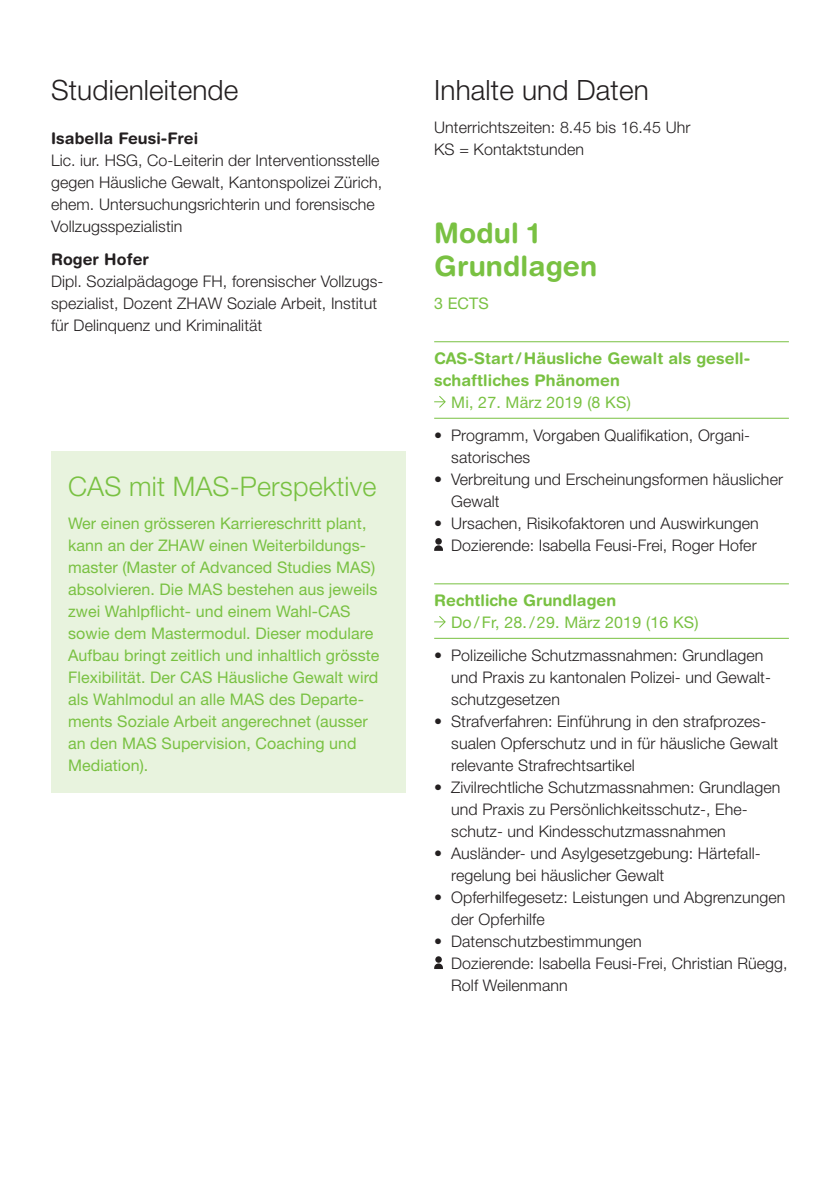
<style>
.page{position:relative;width:840px;height:1191px;background:#fff}
.page>*{position:absolute;margin:0;border:0;box-sizing:border-box;transform-origin:0 0}
.t1{font:300 28px "Helvetica Neue LT Pro";letter-spacing:.005em;color:#231f20}
.t2{font:700 28px/33px "Helvetica Rounded LT Std";letter-spacing:.005em;color:#79c142}
.t3{font:300 27px "Helvetica Neue LT Pro";letter-spacing:.005em;color:#79c142}
.t4{font:300 16px/22px "Helvetica Neue LT Pro";letter-spacing:.005em;color:#231f20}
.t5{font:16px/22px "Helvetica Neue LT Pro";letter-spacing:.005em;color:#79c142}
.t6{font:700 16px/22px "Helvetica Rounded LT Std";letter-spacing:.005em;color:#79c142}
.t7{font:700 16px "Helvetica Rounded LT Std";letter-spacing:.005em;color:#231f20}
</style>
<div class="page">
<hr style="left:434px;top:341px;width:354px;height:1px;background:#79c142">
<hr style="left:434px;top:418px;width:354px;height:1px;background:#79c142">
<hr style="left:434px;top:583px;width:354px;height:1px;background:#79c142">
<hr style="left:434px;top:638px;width:354px;height:1px;background:#79c142">
<svg style="left:434px;top:396px;width:12px;height:12px"></svg>
<svg style="left:434px;top:538px;width:8px;height:13px"></svg>
<svg style="left:434px;top:616px;width:12px;height:12px"></svg>
<svg style="left:434px;top:956px;width:8px;height:13px"></svg>
<div style="left:51px;top:452px;width:354px;height:341px;background:#e8f3de"></div>
<h1 class="t1" style="left:51px;top:73px;width:189px">Studienleitende</h1>
<p class="t7" style="left:51px;top:128px;width:148px">Isabella Feusi-Frei</p>
<p class="t4" style="left:51px;top:149px;width:332px">Lic. iur. HSG, Co-Leiterin der Interventionsstelle gegen Häusliche Gewalt, Kantonspolizei Zürich, ehem. Untersuchungsrichterin und forensische Vollzugsspezialistin</p>
<p class="t7" style="left:51px;top:249px;width:99px">Roger Hofer</p>
<p class="t4" style="left:51px;top:270px;width:334px">Dipl. Sozialpädagoge FH, forensischer Vollzugs&shy;spezialist, Dozent ZHAW Soziale Arbeit, Institut für Delinquenz und Kriminalität</p>
<h2 class="t3" style="left:68px;top:470px;width:310px">CAS mit MAS-Perspektive</h2>
<p class="t5" style="left:68px;top:512px;width:313px">Wer einen grösseren Karriereschritt plant, kann an der ZHAW einen Weiterbildungs&shy;master (Master of Advanced Studies MAS) absolvieren. Die MAS bestehen aus jeweils zwei Wahlpflicht- und einem Wahl-CAS sowie dem Mastermodul. Dieser modulare Aufbau bringt zeitlich und inhaltlich grösste Flexibilität. Der CAS Häusliche Gewalt wird als Wahlmodul an alle MAS des Departe&shy;ments Soziale Arbeit angerechnet (ausser an den MAS Supervision, Coaching und Mediation).</p>
<h1 class="t1" style="left:434px;top:73px;width:216px">Inhalte und Daten</h1>
<p class="t4" style="left:434px;top:116px;width:257px">Unterrichtszeiten: 8.45 bis 16.45 Uhr<br>KS = Kontaktstunden</p>
<h1 class="t2" style="left:434px;top:216px;width:165px">Modul 1<br>Grundlagen</h1>
<p class="t5" style="left:434px;top:292px;width:56px">3 ECTS</p>
<p class="t6" style="left:434px;top:347px;width:317px">CAS-Start/Häusliche Gewalt als gesell&shy;schaftliches Phänomen</p>
<p class="t5" style="left:451px;top:391px;width:181px">Mi, 27. März 2019 (8 KS)</p>
<p class="t4" style="left:451px;top:424px;width:300px;text-indent:-17px">• Programm, Vorgaben Qualifikation, Organi&shy;satorisches</p>
<p class="t4" style="left:451px;top:468px;width:333px;text-indent:-17px">• Verbreitung und Erscheinungsformen häuslicher<br>Gewalt</p>
<p class="t4" style="left:434px;top:512px;width:326px;text-align:right">• Ursachen, Risikofaktoren und Auswirkungen<br>Dozierende: Isabella Feusi-Frei, Roger Hofer</p>
<p class="t6" style="left:434px;top:589px;width:183px">Rechtliche Grundlagen</p>
<p class="t5" style="left:451px;top:611px;width:249px">Do / Fr, 28./ 29. März 2019 (16 KS)</p>
<p class="t4" style="left:451px;top:644px;width:321px;text-indent:-17px">• Polizeiliche Schutzmassnahmen: Grundlagen und Praxis zu kantonalen Polizei- und Gewalt&shy;schutzgesetzen</p>
<p class="t4" style="left:451px;top:710px;width:328px;text-indent:-17px">• Strafverfahren: Einführung in den strafprozes&shy;sualen Opferschutz und in für häusliche Gewalt relevante Strafrechtsartikel</p>
<p class="t4" style="left:451px;top:776px;width:330px;text-indent:-17px">• Zivilrechtliche Schutzmassnahmen: Grundlagen und Praxis zu Persönlichkeitsschutz-, Ehe&shy;schutz- und Kindesschutzmassnahmen</p>
<p class="t4" style="left:451px;top:842px;width:309px;text-indent:-17px">• Ausländer- und Asylgesetzgebung: Härtefall&shy;regelung bei häuslicher Gewalt</p>
<p class="t4" style="left:451px;top:886px;width:335px;text-indent:-17px">• Opferhilfegesetz: Leistungen und Abgrenzungen der Opferhilfe</p>
<p class="t4" style="left:451px;top:930px;width:338px;text-indent:-17px">• Datenschutzbestimmungen<br>Dozierende: Isabella Feusi-Frei, Christian Rüegg,<br>Rolf Weilenmann</p>
</div>
